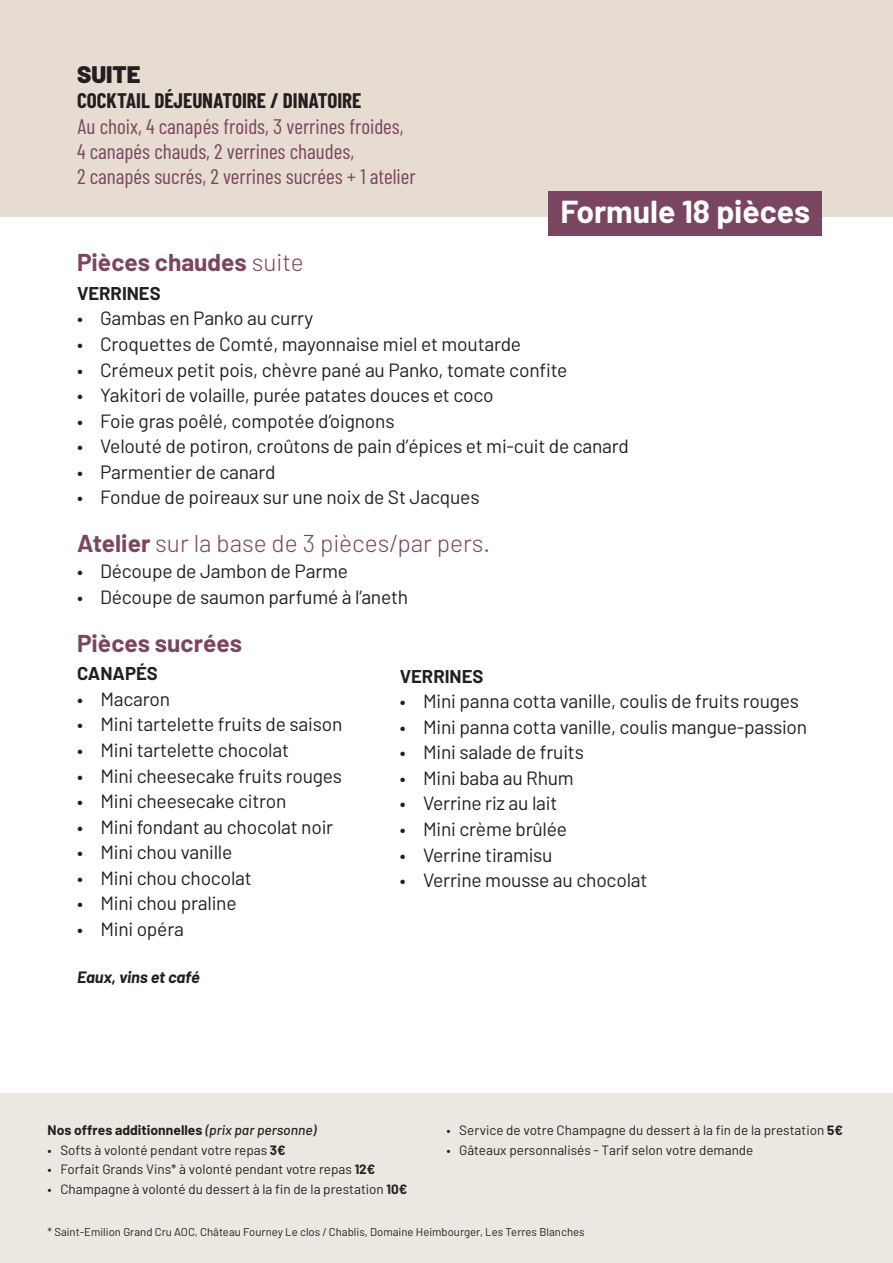
<style>
.page{position:relative;width:893px;height:1263px;background:#fff}
.page>*{position:absolute;margin:0;border:0;box-sizing:border-box;transform-origin:0 0}
.t1{font:700 31.8px "Barlow";color:#fff}
.t2{font:300 24.45px "Barlow";color:#7a4560}
.t3{font:700 24.45px "Barlow";color:#7a4560}
.t4{font:900 24px "Barlow";color:#231f20}
.t5{font:21.15px/25.3px "Barlow Condensed";color:#7a4560}
.t6{font:700 21.15px "Barlow Condensed";color:#231f20}
.t7{font:19.2px "Barlow";letter-spacing:-.01em;color:#231f20}
.t8{font:700 18.6px "Barlow";color:#231f20}
.t9{font:italic 700 16.5px "Barlow";letter-spacing:-.01em;color:#231f20}
.t10{font:700 13.95px "Barlow";color:#231f20}
.t11{font:13.5px "Barlow";color:#231f20}
.t12{font:11.4px "Barlow";color:#231f20}
.s1{font-weight:300}
.s2{font-weight:700}
.s3{font-weight:500;font-style:italic}
</style>
<div class="page">
<div style="left:0;top:0;width:893px;height:217px;background:#e6dcd2"></div>
<div style="left:549px;top:191px;width:273px;height:45px;background:#7a4560"></div>
<div style="left:0;top:1093px;width:893px;height:170px;background:#ece7e0"></div>
<p class="t4" style="left:77px;top:59px;width:65px">SUITE</p>
<p class="t6" style="left:77px;top:87px;width:286px">COCKTAIL DÉJEUNATOIRE / DINATOIRE</p>
<p class="t5" style="left:77px;top:113px;width:340px">Au choix, 4 canapés froids, 3 verrines froides,<br>4 canapés chauds, 2 verrines chaudes,<br>2 canapés sucrés, 2 verrines sucrées + 1 atelier</p>
<h1 class="t1" style="left:560px;top:192px;width:251px">Formule 18 pièces</h1>
<p class="t3" style="left:77px;top:247px;width:228px">Pièces chaudes <span class="s1">suite</span></p>
<p class="t8" style="left:77px;top:282px;width:85px">VERRINES</p>
<p class="t7" style="left:77px;top:307px;width:238px">• Gambas en Panko au curry</p>
<p class="t7" style="left:77px;top:332px;width:446px">• Croquettes de Comté, mayonnaise miel et moutarde</p>
<p class="t7" style="left:77px;top:358px;width:492px">• Crémeux petit pois, chèvre pané au Panko, tomate confite</p>
<p class="t7" style="left:77px;top:383px;width:418px">• Yakitori de volaille, purée patates douces et coco</p>
<p class="t7" style="left:77px;top:409px;width:319px">• Foie gras poêlé, compotée d’oignons</p>
<p class="t7" style="left:77px;top:434px;width:553px">• Velouté de potiron, croûtons de pain d’épices et mi-cuit de canard</p>
<p class="t7" style="left:77px;top:460px;width:200px">• Parmentier de canard</p>
<p class="t7" style="left:77px;top:486px;width:404px">• Fondue de poireaux sur une noix de St Jacques</p>
<p class="t2" style="left:77px;top:528px;width:415px"><span class="s2">Atelier</span> sur la base de 3 pièces/par pers.</p>
<p class="t7" style="left:77px;top:559px;width:273px">• Découpe de Jambon de Parme</p>
<p class="t7" style="left:77px;top:585px;width:333px">• Découpe de saumon parfumé à l’aneth</p>
<p class="t3" style="left:77px;top:627px;width:167px">Pièces sucrées</p>
<p class="t8" style="left:77px;top:662px;width:82px">CANAPÉS</p>
<p class="t7" style="left:77px;top:687px;width:95px">• Macaron</p>
<p class="t7" style="left:77px;top:713px;width:267px">• Mini tartelette fruits de saison</p>
<p class="t7" style="left:77px;top:738px;width:214px">• Mini tartelette chocolat</p>
<p class="t7" style="left:77px;top:764px;width:267px">• Mini cheesecake fruits rouges</p>
<p class="t7" style="left:77px;top:789px;width:211px">• Mini cheesecake citron</p>
<p class="t7" style="left:77px;top:815px;width:258px">• Mini fondant au chocolat noir</p>
<p class="t7" style="left:77px;top:840px;width:157px">• Mini chou vanille</p>
<p class="t7" style="left:77px;top:866px;width:176px">• Mini chou chocolat</p>
<p class="t7" style="left:77px;top:891px;width:161px">• Mini chou praline</p>
<p class="t7" style="left:77px;top:917px;width:108px">• Mini opéra</p>
<p class="t8" style="left:400px;top:664px;width:85px">VERRINES</p>
<p class="t7" style="left:400px;top:689px;width:401px">• Mini panna cotta vanille, coulis de fruits rouges</p>
<p class="t7" style="left:400px;top:715px;width:409px">• Mini panna cotta vanille, coulis mangue-passion</p>
<p class="t7" style="left:400px;top:740px;width:186px">• Mini salade de fruits</p>
<p class="t7" style="left:400px;top:766px;width:176px">• Mini baba au Rhum</p>
<p class="t7" style="left:400px;top:792px;width:159px">• Verrine riz au lait</p>
<p class="t7" style="left:400px;top:817px;width:169px">• Mini crème brûlée</p>
<p class="t7" style="left:400px;top:843px;width:154px">• Verrine tiramisu</p>
<p class="t7" style="left:400px;top:868px;width:249px">• Verrine mousse au chocolat</p>
<p class="t9" style="left:77px;top:966px;width:124px">Eaux, vins et café</p>
<p class="t10" style="left:48px;top:1122px;width:270px">Nos offres additionnelles <span class="s3">(prix par personne)</span></p>
<p class="t11" style="left:48px;top:1142px;width:240px">• Softs à volonté pendant votre repas <span class="s2">3€</span></p>
<p class="t11" style="left:48px;top:1161px;width:329px">• Forfait Grands Vins* à volonté pendant votre repas <span class="s2">12€</span></p>
<p class="t11" style="left:48px;top:1181px;width:361px">• Champagne à volonté du dessert à la fin de la prestation <span class="s2">10€</span></p>
<p class="t11" style="left:446px;top:1122px;width:398px">• Service de votre Champagne du dessert à la fin de la prestation <span class="s2">5€</span></p>
<p class="t11" style="left:446px;top:1141px;width:308px">• Gâteaux personnalisés - Tarif selon votre demande</p>
<p class="t12" style="left:48px;top:1225px;width:539px">* Saint-Emilion Grand Cru AOC, Château Fourney Le clos / Chablis, Domaine Heimbourger, Les Terres Blanches</p>
</div>
